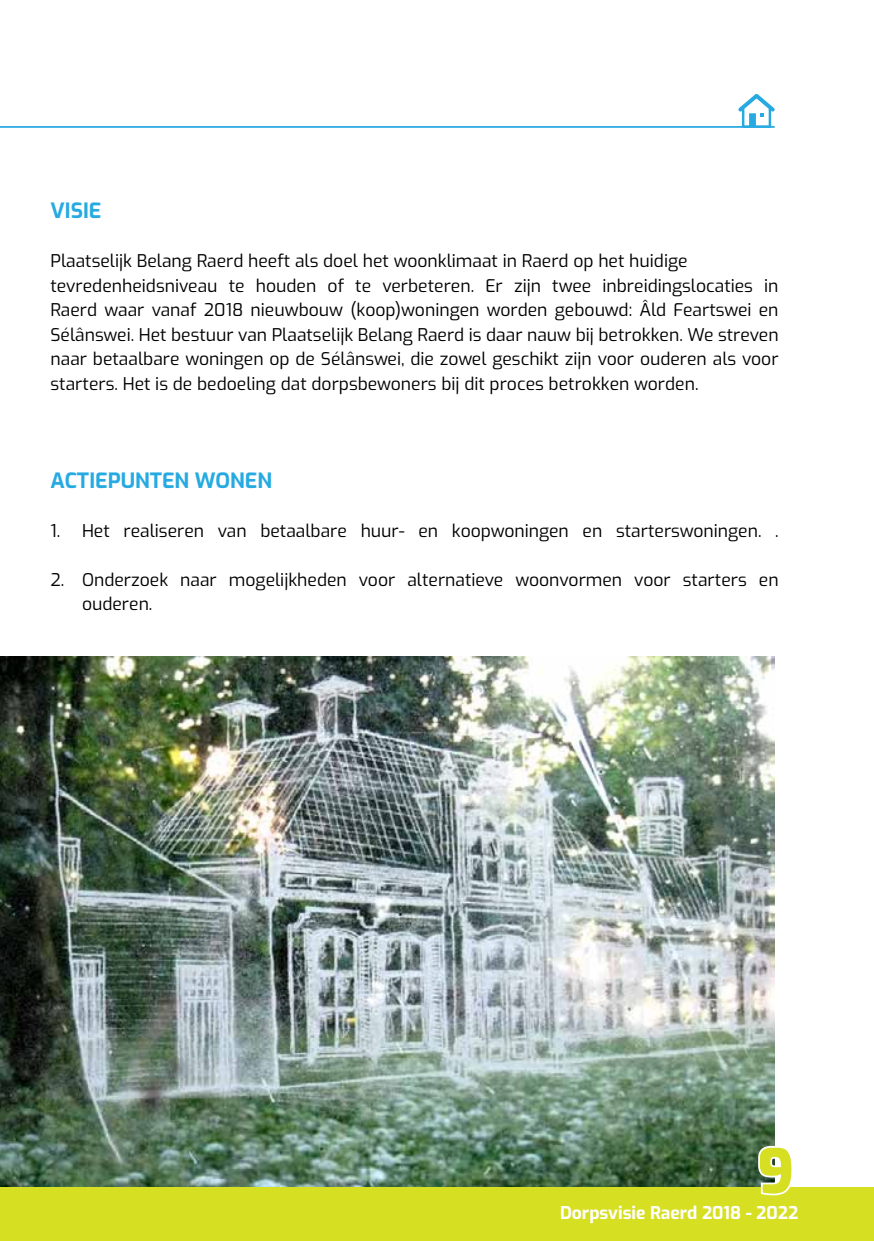
<style>
.page{position:relative;width:874px;height:1241px;background:#fff}
.page>*{position:absolute;margin:0;border:0;box-sizing:border-box;transform-origin:0 0}
.t1{font:700 21px "Exo";color:#27aae1}
.t2{font:17.5px/24.5px "Exo";color:#000}
.t3{font:700 17.5px "Exo";color:#fff}
</style>
<div class="page">
<img style="left:0;top:656px;width:774px;height:530px">
<svg style="left:738px;top:94px;width:36px;height:32px"></svg>
<div style="left:0;top:1186px;width:873px;height:54px;background:#d7df23"></div>
<hr style="left:0;top:126px;width:774px;height:2px;background:#27aae1">
<svg style="left:756px;top:1144px;width:37px;height:51px"></svg>
<p class="t1" style="left:50px;top:194px;width:52px">VISIE</p>
<p class="t2" style="left:50px;top:247px;width:729px">Plaatselijk Belang Raerd heeft als doel het woonklimaat in Raerd op het huidige tevredenheidsniveau te houden of te verbeteren. Er zijn twee inbreidingslocaties in Raerd waar vanaf 2018 nieuwbouw (koop)woningen worden gebouwd: Âld Feartswei en Sélânswei. Het bestuur van Plaatselijk Belang Raerd is daar nauw bij betrokken. We streven naar betaalbare woningen op de Sélânswei, die zowel geschikt zijn voor ouderen als voor starters. Het is de bedoeling dat dorpsbewoners bij dit proces betrokken worden.</p>
<p class="t1" style="left:50px;top:464px;width:162px">ACTIEPUNTEN WON</p>
<p class="t1" style="left:245px;top:464px;width:26px">EN</p>
<p class="t2" style="left:50px;top:517px;width:729px">1. Het realiseren van betaalbare huur- en koopwoningen en starterswoningen. .</p>
<p class="t2" style="left:82px;top:566px;width:697px;text-indent:-31px">2. Onderzoek naar mogelijkheden voor alternatieve woonvormen voor starters en ouderen.</p>
<p class="t3" style="left:560px;top:1198px;width:240px">DORPSVISIE RAERD 2018 - 2022</p>
</div>
